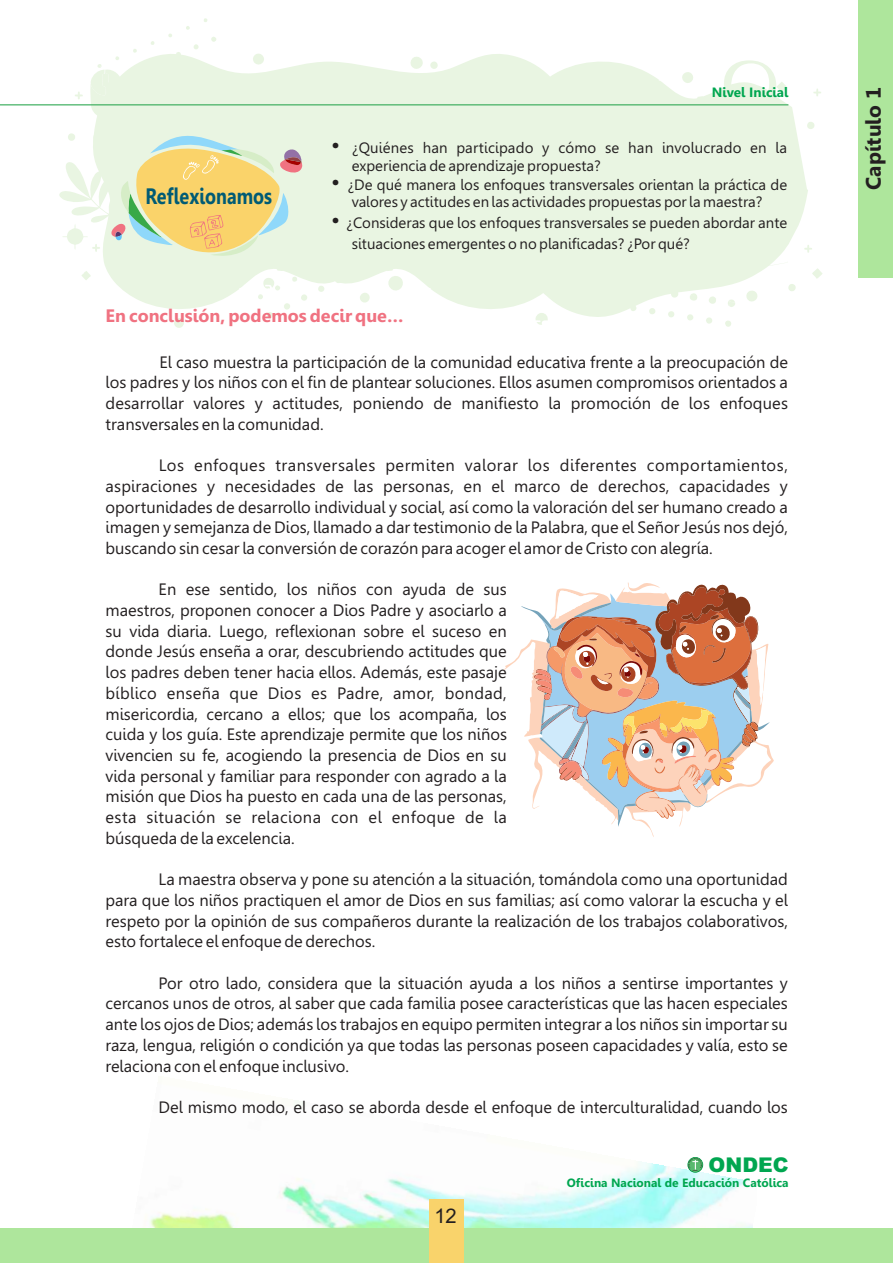
<style>
.page{position:relative;width:893px;height:1263px;background:#fff}
.page>*{position:absolute;margin:0;border:0;box-sizing:border-box;transform-origin:0 0}
.t1{font:700 22.35px "Gisha";color:#005b75;scale:.81 1}
.t2{font:700 21px "Gisha";color:#231f20}
.t3{font:900 20.25px "Arial";color:#00a650}
.t4{font:20.25px "Arial";color:#231f20}
.t5{font:700 18px "Gisha";color:#f07281}
.t6{font:16.5px/20.7px "Gisha";color:#231f20;text-align:justify}
.t7{font:15px/18px "Gisha";color:#231f20}
.t8{font:700 13.5px "Gisha";color:#00a650}
.t9{font:700 12px "Gisha";color:#00a650}
.t10{font:700 1.65px "Calibri";color:#231f20}
</style>
<div class="page">
<img style="left:150px;top:1157px;width:603px;height:71px">
<svg style="left:404px;top:54px;width:404px;height:263px;fill:#e9f5e2"></svg>
<svg style="left:531px;top:151px;width:15px;height:51px"></svg>
<svg style="left:812px;top:268px;width:11px;height:11px"></svg>
<svg style="left:804px;top:245px;width:8px;height:8px"></svg>
<svg style="left:813px;top:88px;width:8px;height:8px"></svg>
<svg style="left:786px;top:283px;width:12px;height:9px"></svg>
<svg style="left:805px;top:120px;width:10px;height:10px"></svg>
<svg style="left:678px;top:69px;width:19px;height:17px"></svg>
<svg style="left:745px;top:290px;width:15px;height:15px"></svg>
<svg style="left:534px;top:313px;width:15px;height:12px"></svg>
<svg style="left:410px;top:56px;width:30px;height:17px"></svg>
<svg style="left:687px;top:292px;width:11px;height:11px"></svg>
<svg style="left:669px;top:288px;width:11px;height:12px"></svg>
<svg style="left:707px;top:296px;width:9px;height:10px"></svg>
<svg style="left:609px;top:300px;width:10px;height:10px"></svg>
<svg style="left:648px;top:306px;width:9px;height:10px"></svg>
<svg style="left:667px;top:310px;width:8px;height:7px"></svg>
<svg style="left:706px;top:316px;width:7px;height:8px"></svg>
<svg style="left:686px;top:312px;width:8px;height:9px"></svg>
<svg style="left:630px;top:304px;width:7px;height:9px"></svg>
<svg style="left:725px;top:320px;width:6px;height:7px"></svg>
<svg style="left:632px;top:284px;width:9px;height:7px"></svg>
<svg style="left:728px;top:299px;width:7px;height:8px"></svg>
<svg style="left:652px;top:286px;width:8px;height:9px"></svg>
<div style="left:0;top:1228px;width:893px;height:35px;background:#aee69c"></div>
<div style="left:429px;top:1199px;width:34px;height:64px;background:#f9d36b"></div>
<div style="left:858px;top:0;width:35px;height:277px;background:#aee69c"></div>
<hr style="left:0;top:104px;width:788px;height:1px;background:#3eae5f">
<svg style="left:503px;top:582px;width:271px;height:255px"></svg>
<svg style="left:57px;top:18px;width:347px;height:310px"></svg>
<svg style="left:724px;top:60px;width:63px;height:51px"></svg>
<svg style="left:688px;top:1158px;width:14px;height:14px"></svg>
<h1 class="t1" style="left:146px;top:188px;width:158px">Reflexionamos</h1>
<p class="t8" style="left:712px;top:87px;width:78px">Nivel Inicial</p>
<p class="t7" style="left:347px;top:141px;width:441px">¿Quiénes han participado y cómo se han involucrado en la experiencia de aprendizaje propuesta?<br>¿De qué manera los enfoques transversales orientan la práctica de valores y actitudes en las actividades propuestas por la maestra?</p>
<p class="t7" style="left:352px;top:214px;width:437px;line-height:20.7px;text-indent:-5px">¿Consideras que los enfoques transversales se pueden abordar ante situaciones emergentes o no planificadas? ¿Por qué?</p>
<p class="t5" style="left:106px;top:309px;width:299px">En conclusión, podemos decir que…</p>
<p class="t6" style="left:106px;top:353px;width:684px;text-indent:54px">El caso muestra la participación de la comunidad educativa frente a la preocupación de los padres y los niños con el fin de plantear soluciones. Ellos asumen compromisos orientados a desarrollar valores y actitudes, poniendo de manifiesto la promoción de los enfoques transversales en la comunidad.</p>
<p class="t6" style="left:106px;top:457px;width:684px;text-indent:53px">Los enfoques transversales permiten valorar los diferentes comportamientos, aspiraciones y necesidades de las personas, en el marco de derechos, capacidades y oportunidades de desarrollo individual y social, así como la valoración del ser humano creado a imagen y semejanza de Dios, llamado a dar testimonio de la Palabra, que el Señor Jesús nos dejó, buscando sin cesar la conversión de corazón para acoger el amor de Cristo con alegría.</p>
<p class="t6" style="left:106px;top:581px;width:403px;text-indent:53px">En ese sentido, los niños con ayuda de sus maestros, proponen conocer a Dios Padre y asociarlo a su vida diaria. Luego, reflexionan sobre el suceso en donde Jesús enseña a orar, descubriendo actitudes que los padres deben tener hacia ellos. Además, este pasaje bíblico enseña que Dios es Padre, amor, bondad, misericordia, cercano a ellos; que los acompaña, los cuida y los guía. Este aprendizaje permite que los niños vivencien su fe, acogiendo la presencia de Dios en su vida personal y familiar para responder con agrado a la misión que Dios ha puesto en cada una de las personas, esta situación se relaciona con el enfoque de la búsqueda de la excelencia.</p>
<p class="t6" style="left:106px;top:871px;width:684px;text-indent:53px">La maestra observa y pone su atención a la situación, tomándola como una oportunidad para que los niños practiquen el amor de Dios en sus familias; así como valorar la escucha y el respeto por la opinión de sus compañeros durante la realización de los trabajos colaborativos, esto fortalece el enfoque de derechos.</p>
<p class="t6" style="left:105px;top:974px;width:684px;text-indent:53px">Por otro lado, considera que la situación ayuda a los niños a sentirse importantes y cercanos unos de otros, al saber que cada familia posee características que las hacen especiales ante los ojos de Dios; además los trabajos en equipo permiten integrar a los niños sin importar su raza, lengua, religión o condición ya que todas las personas poseen capacidades y valía, esto se relaciona con el enfoque inclusivo.</p>
<p class="t6" style="left:159px;top:1098px;width:631px">Del mismo modo, el caso se aborda desde el enfoque de interculturalidad, cuando los</p>
<p class="t4" style="left:434px;top:1209px;width:24px">12</p>
<p class="t3" style="left:709px;top:1157px;width:82px">ONDEC</p>
<p class="t9" style="left:567px;top:1178px;width:223px">Oficina Nacional de Educación Católica</p>
<p class="t10" style="left:693px;top:1169px;width:6px">ONDEC</p>
<p class="t2" style="left:865px;top:190px;width:104px;rotate:-90deg">Capítulo 1</p>
</div>
